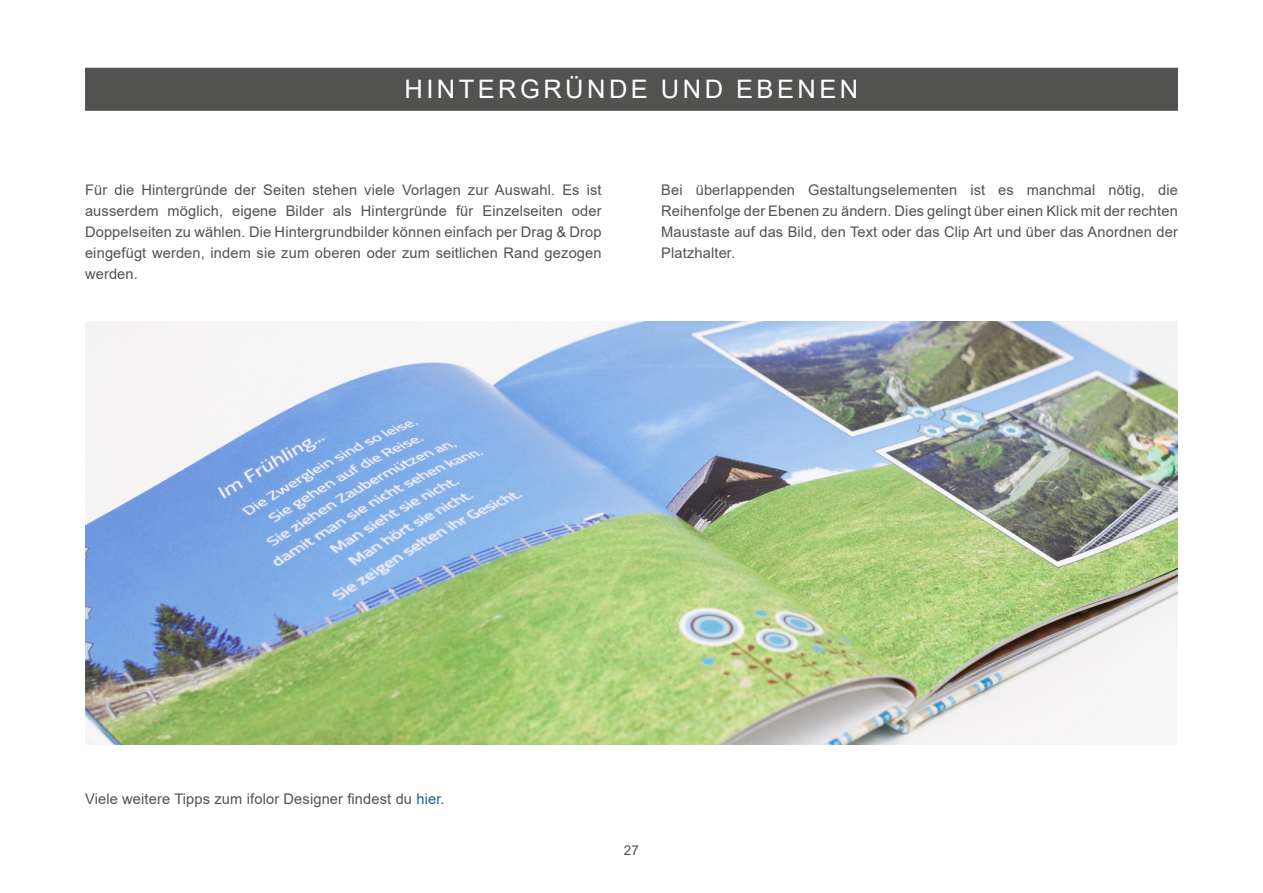
<style>
.page{position:relative;width:1263px;height:893px;background:#fff}
.page>*{position:absolute;margin:0;border:0;box-sizing:border-box;transform-origin:0 0}
.t1{font:25.5px "Arial";letter-spacing:.135em;color:#fff}
.t2{font:14.7px/21px "Arial";letter-spacing:.01em;color:#525251;text-align:justify}
.t3{font:13.5px "Arial";color:#525251}
.s1{color:#245c9c}
</style>
<div class="page">
<div style="left:85px;top:68px;width:1093px;height:43px;background:#525251;border:1px solid #525251"></div>
<img style="left:85px;top:321px;width:1093px;height:424px">
<h1 class="t1" style="left:405px;top:72px;width:455px">HINTERGRÜNDE UND EBENEN</h1>
<p class="t2" style="left:85px;top:179px;width:518px">Für die Hintergründe der Seiten stehen viele Vorlagen zur Auswahl. Es ist ausserdem möglich, eigene Bilder als Hintergründe für Einzelseiten oder Doppelseiten zu wählen. Die Hintergrundbilder können einfach per Drag &amp; Drop eingefügt werden, indem sie zum oberen oder zum seitlichen Rand gezogen werden.</p>
<p class="t2" style="left:661px;top:179px;width:518px">Bei überlappenden Gestaltungselementen ist es manchmal nötig, die Reihenfolge der Ebenen zu ändern. Dies gelingt über einen Klick mit der rechten Maustaste auf das Bild, den Text oder das Clip Art und über das Anordnen der Platzhalter.</p>
<p class="t2" style="left:85px;top:788px;width:361px">Viele weitere Tipps zum ifolor Designer findest du <span class="s1">hier</span>.</p>
<p class="t3" style="left:624px;top:841px;width:17px">27</p>
</div>
